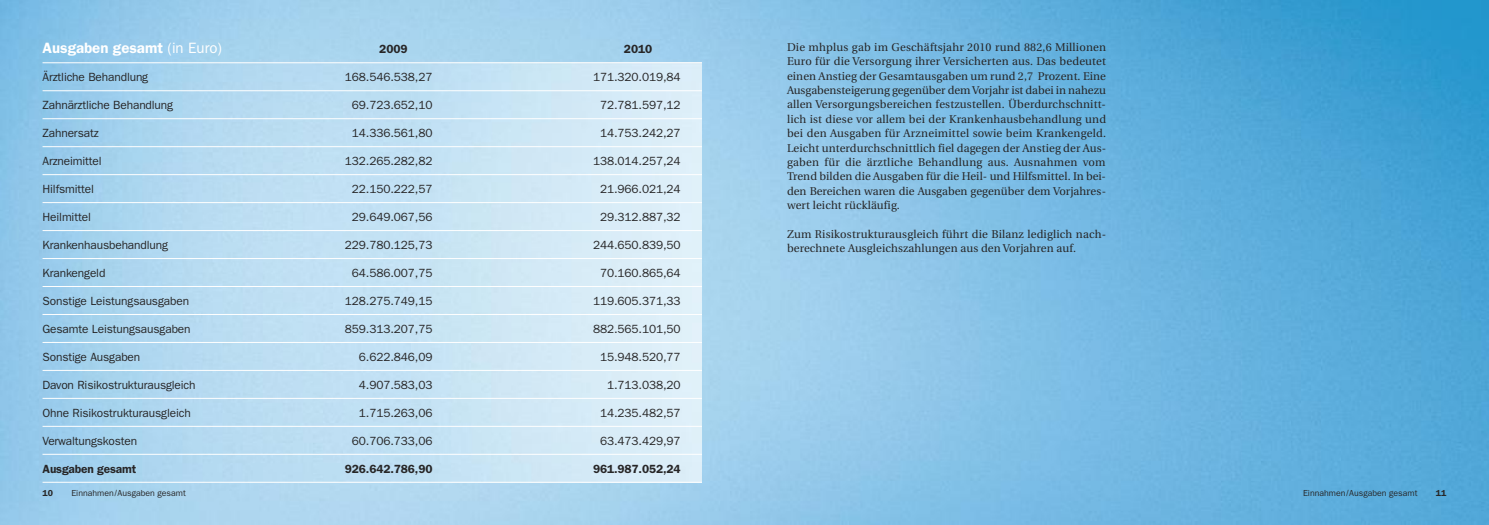
<style>
.page{position:relative;width:1489px;height:525px;background:#fff}
.page>*{position:absolute;margin:0;border:0;box-sizing:border-box;transform-origin:0 0}
.t1{font:600 15px "Franklin Gothic";color:#fff}
.t2{font:11.88px "Franklin Gothic";letter-spacing:-.01em;color:#272627}
.t3{font:600 11.88px "Franklin Gothic";letter-spacing:-.01em;color:#272627}
.t4{font:11.25px/14.4px "Utopia";letter-spacing:.01em;color:#272627;text-align:justify}
.t5{font:8.75px "Franklin Gothic";color:#272627}
.t6{font:600 8.75px "Franklin Gothic";color:#272627}
.s1{font-weight:400}
.s2{font-family:"Utopia"}
</style>
<div class="page">
<img style="left:0;top:0;width:1488px;height:524px">
<img style="left:43px;top:64px;width:659px;height:418px">
<hr style="left:43px;top:63px;width:659px;height:1px;background:#fff">
<hr style="left:43px;top:90px;width:659px;height:1px;background:#fff">
<hr style="left:43px;top:118px;width:659px;height:1px;background:#fff">
<hr style="left:43px;top:146px;width:659px;height:1px;background:#fff">
<hr style="left:43px;top:174px;width:659px;height:1px;background:#fff">
<hr style="left:43px;top:202px;width:659px;height:1px;background:#fff">
<hr style="left:43px;top:230px;width:659px;height:1px;background:#fff">
<hr style="left:43px;top:258px;width:659px;height:1px;background:#fff">
<hr style="left:43px;top:286px;width:659px;height:1px;background:#fff">
<hr style="left:43px;top:314px;width:659px;height:1px;background:#fff">
<hr style="left:43px;top:342px;width:659px;height:1px;background:#fff">
<hr style="left:43px;top:370px;width:659px;height:1px;background:#fff">
<hr style="left:43px;top:398px;width:659px;height:1px;background:#fff">
<hr style="left:43px;top:426px;width:659px;height:1px;background:#fff">
<hr style="left:43px;top:454px;width:659px;height:1px;background:#fff">
<hr style="left:43px;top:482px;width:659px;height:1px;background:#fff">
<h1 class="t1" style="left:43px;top:43px;width:181px">Ausgaben gesamt <span class="s1">(in Euro)</span></h1>
<p class="t3" style="left:379px;top:45px;width:30px">2009</p>
<p class="t3" style="left:624px;top:45px;width:30px">2010</p>
<p class="t2" style="left:43px;top:73px;width:107px">Ärztliche Behandlung</p>
<p class="t2" style="left:345px;top:73px;width:89px">168.546.538,27</p>
<p class="t2" style="left:593px;top:73px;width:89px">171.320.019,84</p>
<p class="t2" style="left:43px;top:101px;width:132px">Zahnärztliche Behandlung</p>
<p class="t2" style="left:352px;top:101px;width:82px">69.723.652,10</p>
<p class="t2" style="left:600px;top:101px;width:82px">72.781.597,12</p>
<p class="t2" style="left:43px;top:129px;width:58px">Zahnersatz</p>
<p class="t2" style="left:352px;top:129px;width:82px">14.336.561,80</p>
<p class="t2" style="left:600px;top:129px;width:82px">14.753.242,27</p>
<p class="t2" style="left:43px;top:157px;width:61px">Arzneimittel</p>
<p class="t2" style="left:345px;top:157px;width:89px">132.265.282,82</p>
<p class="t2" style="left:593px;top:157px;width:89px">138.014.257,24</p>
<p class="t2" style="left:43px;top:185px;width:53px">Hilfsmittel</p>
<p class="t2" style="left:352px;top:185px;width:82px">22.150.222,57</p>
<p class="t2" style="left:600px;top:185px;width:82px">21.966.021,24</p>
<p class="t2" style="left:43px;top:213px;width:50px">Heilmittel</p>
<p class="t2" style="left:352px;top:213px;width:82px">29.649.067,56</p>
<p class="t2" style="left:600px;top:213px;width:82px">29.312.887,32</p>
<p class="t2" style="left:43px;top:241px;width:127px">Krankenhausbehandlung</p>
<p class="t2" style="left:345px;top:241px;width:89px">229.780.125,73</p>
<p class="t2" style="left:593px;top:241px;width:89px">244.650.839,50</p>
<p class="t2" style="left:43px;top:269px;width:64px">Krankengeld</p>
<p class="t2" style="left:352px;top:269px;width:82px">64.586.007,75</p>
<p class="t2" style="left:600px;top:269px;width:82px">70.160.865,64</p>
<p class="t2" style="left:43px;top:297px;width:148px">Sonstige Leistungsausgaben</p>
<p class="t2" style="left:345px;top:297px;width:89px">128.275.749,15</p>
<p class="t2" style="left:593px;top:297px;width:89px">119.605.371,33</p>
<p class="t2" style="left:43px;top:325px;width:150px">Gesamte Leistungsausgaben</p>
<p class="t2" style="left:345px;top:325px;width:89px">859.313.207,75</p>
<p class="t2" style="left:593px;top:325px;width:89px">882.565.101,50</p>
<p class="t2" style="left:43px;top:353px;width:99px">Sonstige Ausgaben</p>
<p class="t2" style="left:359px;top:353px;width:75px">6.622.846,09</p>
<p class="t2" style="left:600px;top:353px;width:82px">15.948.520,77</p>
<p class="t2" style="left:43px;top:381px;width:154px">Davon Risikostrukturausgleich</p>
<p class="t2" style="left:359px;top:381px;width:75px">4.907.583,03</p>
<p class="t2" style="left:607px;top:381px;width:75px">1.713.038,20</p>
<p class="t2" style="left:43px;top:409px;width:150px">Ohne Risikostrukturausgleich</p>
<p class="t2" style="left:359px;top:409px;width:75px">1.715.263,06</p>
<p class="t2" style="left:600px;top:409px;width:82px">14.235.482,57</p>
<p class="t2" style="left:43px;top:437px;width:96px">Verwaltungskosten</p>
<p class="t2" style="left:352px;top:437px;width:82px">60.706.733,06</p>
<p class="t2" style="left:600px;top:437px;width:82px">63.473.429,97</p>
<p class="t3" style="left:43px;top:465px;width:95px">Ausgaben gesamt</p>
<p class="t3" style="left:345px;top:465px;width:89px">926.642.786,90</p>
<p class="t3" style="left:593px;top:465px;width:89px">961.987.052,24</p>
<p class="t4" style="left:787px;top:41px;width:321px">Die mhplus gab im Geschäftsjahr 2010 rund 882,6 Millionen Euro für die Versorgung ihrer Versicherten aus. Das bedeutet einen Anstieg der Gesamtausgaben um rund 2,7 Prozent. Eine Ausgabensteigerung gegenüber demVorjahr ist dabei in nahezu allen Versorgungsbereichen festzustellen. Überdurchschnitt&shy;lich ist diese vor allem bei der Krankenhausbehandlung und bei den Ausgaben für Arzneimittel sowie beim Krankengeld.<br>Leicht unterdurchschnittlich fiel dagegen der Anstieg der Aus&shy;gaben für die ärztliche Behandlung aus. Ausnahmen vom Trend bilden die Ausgaben für die Heil- und Hilfsmittel. In bei&shy;den Bereichen waren die Ausgaben gegenüber dem Vorjahres&shy;wert leicht rückläufig.</p>
<p class="t4" style="left:787px;top:228px;width:321px">Zum Risikostrukturausgleich führt die Bilanz lediglich nach&shy;berechnete Ausgleichszahlungen aus den Vorjahren auf.</p>
<p class="t6" style="left:43px;top:489px;width:12px">10</p>
<p class="t5" style="left:71px;top:489px;width:116px">Einnahmen<span class="s2">/</span>Ausgaben gesamt</p>
<p class="t5" style="left:1302px;top:489px;width:116px">Einnahmen<span class="s2">/</span>Ausgaben gesamt</p>
<p class="t6" style="left:1435px;top:489px;width:12px">11</p>
</div>
